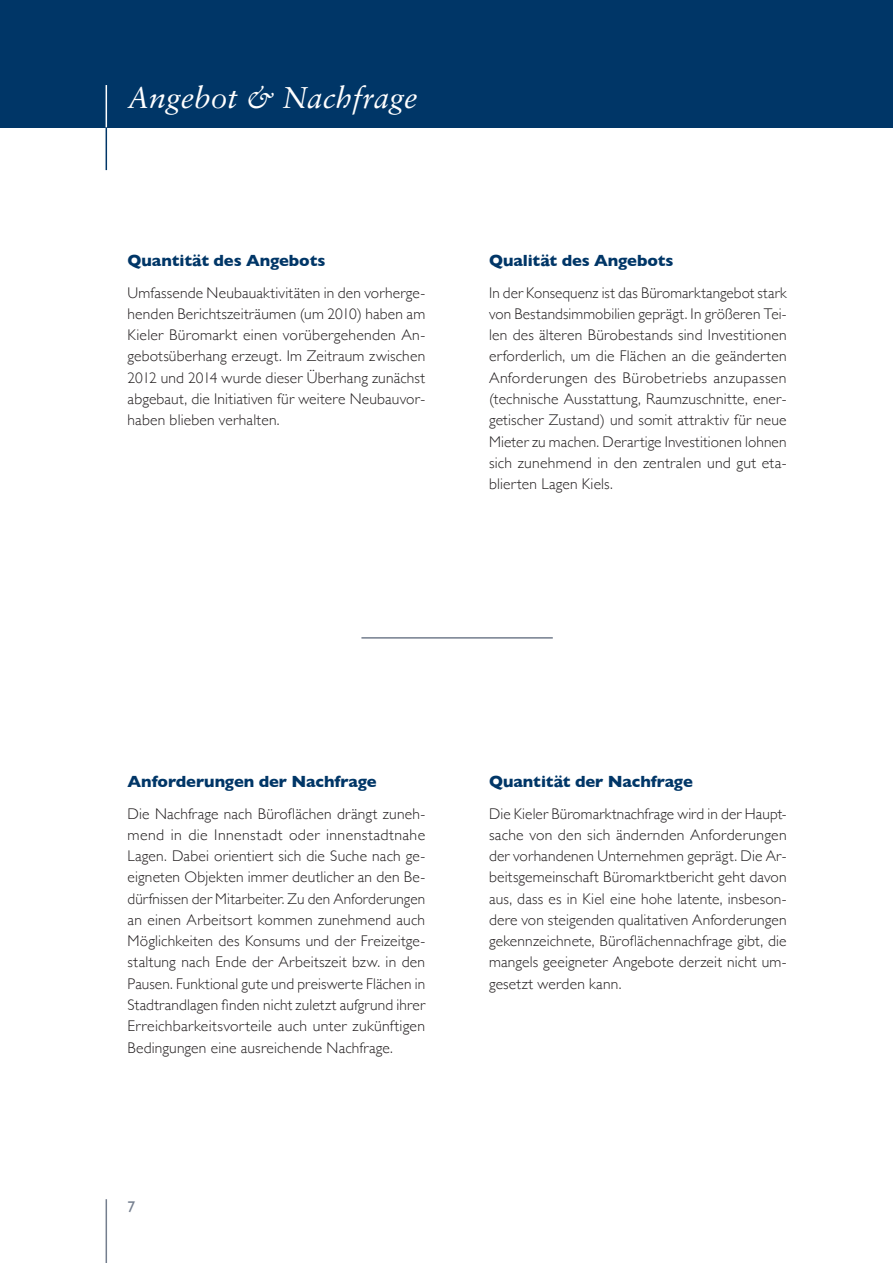
<style>
.page{position:relative;width:893px;height:1263px;background:#fff}
.page>*{position:absolute;margin:0;border:0;box-sizing:border-box;transform-origin:0 0}
.t1{font:italic 30px "Sabon";color:#fff}
.t2{font:700 16.5px "Gill Sans";letter-spacing:-.005em;color:#003667}
.t3{font:300 15.45px/21.3px "Gill Sans";letter-spacing:.015em;color:#231f20;text-align:justify}
.t4{font:15.45px "Gill Sans";color:#747e8e}
</style>
<div class="page">
<hr style="left:106px;top:1199px;width:1px;height:64px;background:#747e8e">
<div style="left:0;top:0;width:893px;height:128px;background:#003667"></div>
<hr style="left:106px;top:85px;width:1px;height:43px;background:#fff">
<hr style="left:106px;top:128px;width:1px;height:42px;background:#003667">
<hr style="left:361px;top:637px;width:192px;height:2px;background:#747e8e">
<h1 class="t1" style="left:128px;top:80px;width:291px">Angebot &amp; Nachfrage</h1>
<p class="t2" style="left:128px;top:247px;width:199px">Quantität des Angebots</p>
<p class="t3" style="left:128px;top:281px;width:299px">Umfassende Neubauaktivitäten in den vorherge&shy;henden Berichtszeiträumen (um 2010) haben am Kieler Büromarkt einen vorübergehenden An&shy;gebotsüberhang erzeugt. Im Zeitraum zwischen 2012 und 2014 wurde dieser Überhang zunächst abgebaut, die Initiativen für weitere Neubauvor&shy;haben blieben verhalten.</p>
<p class="t2" style="left:489px;top:247px;width:186px">Qualität des Angebots</p>
<p class="t3" style="left:489px;top:281px;width:299px">In der Konsequenz ist das Büromarktangebot stark von Bestandsimmobilien geprägt. In größeren Tei&shy;len des älteren Bürobestands sind Investitionen erforderlich, um die Flächen an die geänderten Anforderungen des Bürobetriebs anzupassen (technische Ausstattung, Raumzuschnitte, ener&shy;getischer Zustand) und somit attraktiv für neue Mieter zu machen. Derartige Investitionen lohnen sich zunehmend in den zentralen und gut eta&shy;blierten Lagen Kiels.</p>
<p class="t2" style="left:128px;top:768px;width:251px">Anforderungen der Nachfrage</p>
<p class="t3" style="left:128px;top:802px;width:299px">Die Nachfrage nach Büroflächen drängt zuneh&shy;mend in die Innenstadt oder innenstadtnahe Lagen. Dabei orientiert sich die Suche nach ge&shy;eigneten Objekten immer deutlicher an den Be&shy;dürfnissen der Mitarbeiter. Zu den Anforderungen an einen Arbeitsort kommen zunehmend auch Möglichkeiten des Konsums und der Freizeitge&shy;staltung nach Ende der Arbeitszeit bzw. in den Pausen. Funktional gute und preiswerte Flächen in Stadtrandlagen finden nicht zuletzt aufgrund ihrer Erreichbarkeitsvorteile auch unter zukünftigen Bedingungen eine ausreichende Nachfrage.</p>
<p class="t4" style="left:128px;top:1198px;width:9px">7</p>
<p class="t2" style="left:489px;top:768px;width:205px">Quantität der Nachfrage</p>
<p class="t3" style="left:489px;top:802px;width:299px">Die Kieler Büromarktnachfrage wird in der Haupt&shy;sache von den sich ändernden Anforderungen der vorhandenen Unternehmen geprägt. Die Ar&shy;beitsgemeinschaft Büromarktbericht geht davon aus, dass es in Kiel eine hohe latente, insbeson&shy;dere von steigenden qualitativen Anforderungen gekennzeichnete, Büroflächennachfrage gibt, die mangels geeigneter Angebote derzeit nicht um&shy;gesetzt werden kann.</p>
</div>
